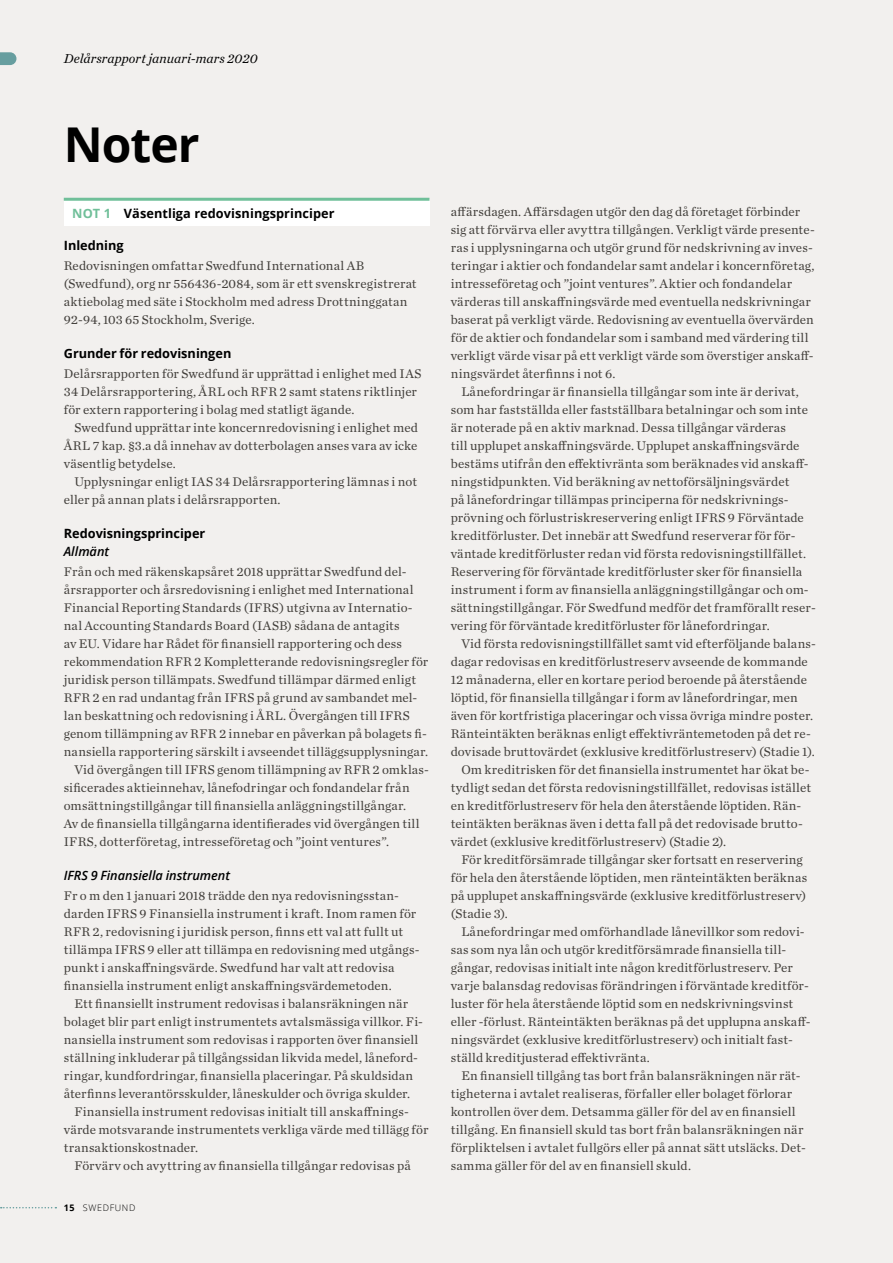
<style>
.page{position:relative;width:893px;height:1263px;background:#f2f0ee}
.page>*{position:absolute;margin:0;border:0;box-sizing:border-box;transform-origin:0 0}
.t1{font:700 48px "Open Sans";letter-spacing:-.02em;color:#000}
.t2{font:italic 13.5px "Chronicle Text G1";letter-spacing:.005em;color:#000}
.t3{font:13.2px/18px "Chronicle Text G1";letter-spacing:.01em;color:#423f3b}
.t4{font:700 12.75px "Open Sans";color:#000}
.t5{font:italic 600 12.75px "Open Sans";color:#000}
.t6{font:300 9px "Open Sans";letter-spacing:.065em;color:#000}
.s1{color:#70bf99}
.s2{font-weight:700}
</style>
<div class="page">
<svg style="left:1px;top:1207px;width:55px;height:1px"></svg>
<svg style="left:0;top:52px;width:16px;height:13px"></svg>
<div style="left:64px;top:199px;width:365px;height:27px;background:#fff"></div>
<hr style="left:64px;top:198px;width:365px;height:3px;background:#70bf99">
<p class="t2" style="left:64px;top:49px;width:195px">Delårsrapport januari-mars 2020</p>
<h1 class="t1" style="left:64px;top:111px;width:137px">Noter</h1>
<p class="t4" style="left:72px;top:204px;width:264px"><span class="s1">NOT 1</span> Väsentliga redovisningsprinciper</p>
<p class="t4" style="left:64px;top:236px;width:61px">Inledning</p>
<p class="t3" style="left:64px;top:256px;width:354px">Redovisningen omfattar Swedfund International AB (Swedfund), org nr 556436-2084, som är ett svenskregistrerat aktiebolag med säte i Stockholm med adress Drottninggatan 92-94, 103 65 Stockholm, Sverige.</p>
<p class="t4" style="left:64px;top:344px;width:169px">Grunder för redovisningen</p>
<p class="t3" style="left:64px;top:364px;width:359px">Delårsrapporten för Swedfund är upprättad i enlighet med IAS<br>34 Delårsrapportering, ÅRL och RFR 2 samt statens riktlinjer för extern rapportering i bolag med statligt ägande.</p>
<p class="t3" style="left:64px;top:418px;width:356px;text-align:justify;text-indent:11px">Swedfund upprättar inte koncernredovisning i enlighet med ÅRL 7 kap. §3.a då innehav av dotterbolagen anses vara av icke väsentlig betydelse.</p>
<p class="t3" style="left:64px;top:472px;width:355px;text-indent:11px">Upplysningar enligt IAS 34 Delårsrapportering lämnas i not eller på annan plats i delårsrapporten.</p>
<p class="t4" style="left:64px;top:524px;width:143px">Redovisningsprinciper</p>
<p class="t5" style="left:64px;top:542px;width:47px">Allmänt</p>
<p class="t3" style="left:64px;top:562px;width:344px">Från och med räkenskapsåret 2018 upprättar Swedfund del-</p>
<p class="t3" style="left:64px;top:580px;width:351px">årsrapporter och årsredovisning i enlighet med International</p>
<p class="t3" style="left:64px;top:598px;width:350px">Financial Reporting Standards (IFRS) utgivna av Internatio-</p>
<p class="t3" style="left:64px;top:616px;width:337px">nal Accounting Standards Board (IASB) sådana de antagits</p>
<p class="t3" style="left:64px;top:634px;width:340px">av EU. Vidare har Rådet för finansiell rapportering och dess</p>
<p class="t3" style="left:64px;top:652px;width:366px">rekommendation RFR 2 Kompletterande redovisningsregler för</p>
<p class="t3" style="left:64px;top:670px;width:354px">juridisk person tillämpats. Swedfund tillämpar därmed enligt</p>
<p class="t3" style="left:64px;top:688px;width:355px">RFR 2 en rad undantag från IFRS på grund av sambandet mel-</p>
<p class="t3" style="left:64px;top:706px;width:347px">lan beskattning och redovisning i ÅRL. Övergången till IFRS</p>
<p class="t3" style="left:64px;top:724px;width:365px">genom tillämpning av RFR 2 innebar en påverkan på bolagets fi-</p>
<p class="t3" style="left:64px;top:742px;width:366px">nansiella rapportering särskilt i avseendet tilläggsupplysningar.</p>
<p class="t3" style="left:74px;top:760px;width:356px">Vid övergången till IFRS genom tillämpning av RFR 2 omklas-</p>
<p class="t3" style="left:64px;top:778px;width:347px">sificerades aktieinnehav, lånefodringar och fondandelar från</p>
<p class="t3" style="left:64px;top:796px;width:344px">omsättningstillgångar till finansiella anläggningstillgångar.</p>
<p class="t3" style="left:64px;top:814px;width:357px">Av de finansiella tillgångarna identifierades vid övergången till</p>
<p class="t3" style="left:64px;top:832px;width:327px">IFRS, dotterföretag, intresseföretag och ”joint ventures”.</p>
<p class="t5" style="left:64px;top:866px;width:168px">IFRS 9 Finansiella instrument</p>
<p class="t3" style="left:64px;top:886px;width:357px">Fr o m den 1 januari 2018 trädde den nya redovisningsstan&shy;darden IFRS 9 Finansiella instrument i kraft. Inom ramen för RFR 2, redovisning i juridisk person, finns ett val att fullt ut tillämpa IFRS 9 eller att tillämpa en redovisning med utgångs&shy;punkt i anskaffningsvärde. Swedfund har valt att redovisa finansiella instrument enligt anskaffningsvärdemetoden.</p>
<p class="t3" style="left:74px;top:994px;width:335px">Ett finansiellt instrument redovisas i balansräkningen när</p>
<p class="t3" style="left:64px;top:1012px;width:361px">bolaget blir part enligt instrumentets avtalsmässiga villkor. Fi-</p>
<p class="t3" style="left:64px;top:1030px;width:356px">nansiella instrument som redovisas i rapporten över finansiell</p>
<p class="t3" style="left:64px;top:1048px;width:356px">ställning inkluderar på tillgångssidan likvida medel, låneford-</p>
<p class="t3" style="left:64px;top:1066px;width:351px">ringar, kundfordringar, finansiella placeringar. På skuldsidan</p>
<p class="t3" style="left:64px;top:1084px;width:348px">återfinns leverantörsskulder, låneskulder och övriga skulder.</p>
<p class="t3" style="left:74px;top:1102px;width:334px">Finansiella instrument redovisas initialt till anskaffnings-</p>
<p class="t3" style="left:64px;top:1120px;width:366px">värde motsvarande instrumentets verkliga värde med tillägg för</p>
<p class="t3" style="left:64px;top:1138px;width:136px">transaktionskostnader.</p>
<p class="t3" style="left:74px;top:1156px;width:338px">Förvärv och avyttring av finansiella tillgångar redovisas på</p>
<p class="t6" style="left:64px;top:1202px;width:73px"><span class="s2">15</span> SWEDFUND</p>
<p class="t3" style="left:451px;top:202px;width:366px">affärsdagen. Affärsdagen utgör den dag då företaget förbinder sig att förvärva eller avyttra tillgången. Verkligt värde presente&shy;ras i upplysningarna och utgör grund för nedskrivning av inves&shy;teringar i aktier och fondandelar samt andelar i koncernföretag, intresseföretag och ”joint ventures”. Aktier och fondandelar värderas till anskaffningsvärde med eventuella nedskrivningar baserat på verkligt värde. Redovisning av eventuella övervärden för de aktier och fondandelar som i samband med värdering till verkligt värde visar på ett verkligt värde som överstiger anskaff&shy;ningsvärdet återfinns i not 6.</p>
<p class="t3" style="left:451px;top:382px;width:367px;text-indent:11px">Lånefordringar är finansiella tillgångar som inte är derivat, som har fastställda eller fastställbara betalningar och som inte är noterade på en aktiv marknad. Dessa tillgångar värderas<br>till upplupet anskaffningsvärde. Upplupet anskaffningsvärde bestäms utifrån den effektivränta som beräknades vid anskaff&shy;ningstidpunkten. Vid beräkning av nettoförsäljningsvärdet<br>på lånefordringar tillämpas principerna för nedskrivnings&shy;prövning och förlustriskreservering enligt IFRS 9 Förväntade kreditförluster. Det innebär att Swedfund reserverar för för&shy;väntade kreditförluster redan vid första redovisningstillfället.<br>Reservering för förväntade kreditförluster sker för finansiella instrument i form av finansiella anläggningstillgångar och om&shy;sättningstillgångar. För Swedfund medför det framförallt reser&shy;vering för förväntade kreditförluster för lånefordringar.</p>
<p class="t3" style="left:461px;top:634px;width:356px">Vid första redovisningstillfället samt vid efterföljande balans-</p>
<p class="t3" style="left:451px;top:652px;width:359px">dagar redovisas en kreditförlustreserv avseende de kommande</p>
<p class="t3" style="left:451px;top:670px;width:358px">12 månaderna, eller en kortare period beroende på återstående</p>
<p class="t3" style="left:451px;top:688px;width:349px">löptid, för finansiella tillgångar i form av lånefordringar, men</p>
<p class="t3" style="left:451px;top:706px;width:364px">även för kortfristiga placeringar och vissa övriga mindre poster.</p>
<p class="t3" style="left:451px;top:724px;width:362px">Ränteintäkten beräknas enligt effektivräntemetoden på det re-</p>
<p class="t3" style="left:451px;top:742px;width:366px">dovisade bruttovärdet (exklusive kreditförlustreserv) (Stadie 1).</p>
<p class="t3" style="left:461px;top:760px;width:350px">Om kreditrisken för det finansiella instrumentet har ökat be-</p>
<p class="t3" style="left:451px;top:778px;width:362px">tydligt sedan det första redovisningstillfället, redovisas istället</p>
<p class="t3" style="left:451px;top:796px;width:352px">en kreditförlustreserv för hela den återstående löptiden. Rän-</p>
<p class="t3" style="left:451px;top:814px;width:352px">teintäkten beräknas även i detta fall på det redovisade brutto-</p>
<p class="t3" style="left:451px;top:832px;width:277px">värdet (exklusive kreditförlustreserv) (Stadie 2).</p>
<p class="t3" style="left:461px;top:850px;width:343px">För kreditförsämrade tillgångar sker fortsatt en reservering</p>
<p class="t3" style="left:451px;top:868px;width:358px">för hela den återstående löptiden, men ränteintäkten beräknas</p>
<p class="t3" style="left:451px;top:886px;width:357px">på upplupet anskaffningsvärde (exklusive kreditförlustreserv)</p>
<p class="t3" style="left:451px;top:904px;width:59px">(Stadie 3).</p>
<p class="t3" style="left:461px;top:922px;width:345px">Lånefordringar med omförhandlade lånevillkor som redovi-</p>
<p class="t3" style="left:451px;top:940px;width:336px">sas som nya lån och utgör kreditförsämrade finansiella till-</p>
<p class="t3" style="left:451px;top:958px;width:344px">gångar, redovisas initialt inte någon kreditförlustreserv. Per</p>
<p class="t3" style="left:451px;top:976px;width:360px">varje balansdag redovisas förändringen i förväntade kreditför-</p>
<p class="t3" style="left:451px;top:994px;width:344px">luster för hela återstående löptid som en nedskrivningsvinst</p>
<p class="t3" style="left:451px;top:1012px;width:361px">eller -förlust. Ränteintäkten beräknas på det upplupna anskaff-</p>
<p class="t3" style="left:451px;top:1030px;width:344px">ningsvärdet (exklusive kreditförlustreserv) och initialt fast-</p>
<p class="t3" style="left:451px;top:1048px;width:200px">ställd kreditjusterad effektivränta.</p>
<p class="t3" style="left:461px;top:1066px;width:341px">En finansiell tillgång tas bort från balansräkningen när rät-</p>
<p class="t3" style="left:451px;top:1084px;width:343px">tigheterna i avtalet realiseras, förfaller eller bolaget förlorar</p>
<p class="t3" style="left:451px;top:1102px;width:346px">kontrollen över dem. Detsamma gäller för del av en finansiell</p>
<p class="t3" style="left:451px;top:1119px;width:354px">tillgång. En finansiell skuld tas bort från balansräkningen när</p>
<p class="t3" style="left:451px;top:1137px;width:357px">förpliktelsen i avtalet fullgörs eller på annat sätt utsläcks. Det-</p>
<p class="t3" style="left:451px;top:1155px;width:242px">samma gäller för del av en finansiell skuld.</p>
</div>
